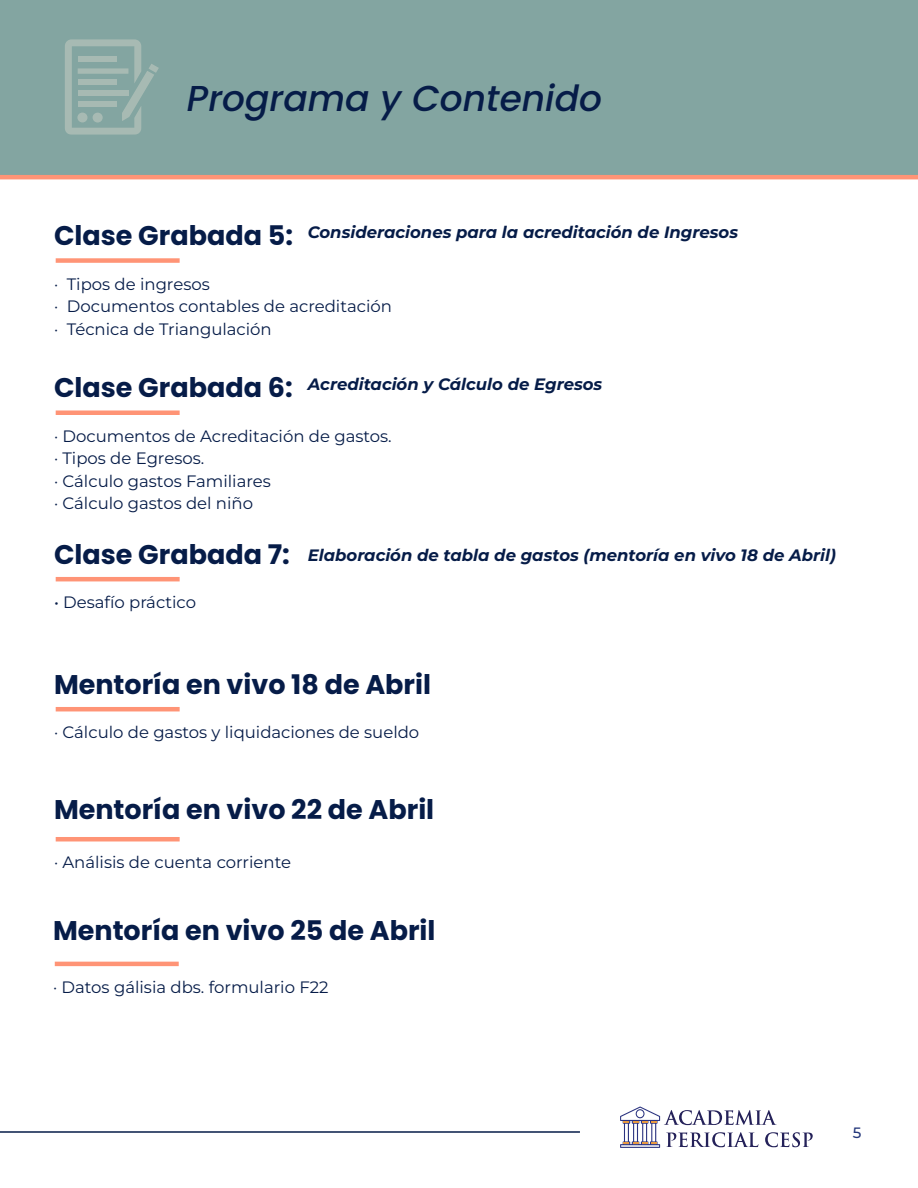
<style>
.page{position:relative;width:918px;height:1188px;background:#fff}
.page>*{position:absolute;margin:0;border:0;box-sizing:border-box;transform-origin:0 0}
.t1{font:italic 500 36px "Poppins";color:#061c48}
.t2{font:700 27px "Poppins";color:#061c48}
.t3{font:16.5px "Montserrat";color:#061c48}
.t4{font:italic 700 16.5px "Montserrat";color:#061c48}
.t5{font:500 15px "Montserrat";color:#26397c}
</style>
<div class="page">
<div style="left:0;top:0;width:918px;height:179px;background:#83a5a1"></div>
<hr style="left:0;top:1131px;width:580px;height:2px;background:#061c48">
<svg style="left:620px;top:1107px;width:193px;height:41px"></svg>
<svg style="left:65px;top:39px;width:94px;height:96px;background:#92ada8"></svg>
<div style="left:56px;top:258px;width:124px;height:5px;background:#ff9476"></div>
<div style="left:56px;top:410px;width:124px;height:5px;background:#ff9476"></div>
<hr style="left:56px;top:577px;width:124px;height:4px;background:#ff9476">
<hr style="left:56px;top:707px;width:124px;height:4px;background:#ff9476">
<hr style="left:56px;top:837px;width:124px;height:4px;background:#ff9476">
<hr style="left:55px;top:962px;width:124px;height:4px;background:#ff9476">
<p class="t1" style="left:187px;top:77px;width:417px">Programa y Contenido</p>
<p class="t2" style="left:54px;top:220px;width:241px">Clase Grabada 5:</p>
<p class="t4" style="left:308px;top:221px;width:432px">Consideraciones para la acreditación de Ingresos</p>
<p class="t3" style="left:54px;top:273px;width:157px">· Tipos de ingresos</p>
<p class="t3" style="left:54px;top:295px;width:339px">· Documentos contables de acreditación</p>
<p class="t3" style="left:54px;top:318px;width:219px">· Técnica de Triangulación</p>
<p class="t2" style="left:54px;top:372px;width:240px">Clase Grabada 6:</p>
<p class="t4" style="left:308px;top:373px;width:296px">Acreditación y Cálculo de Egresos</p>
<p class="t3" style="left:54px;top:425px;width:339px">· Documentos de Acreditación de gastos.</p>
<p class="t3" style="left:54px;top:448px;width:152px">· Tipos de Egresos.</p>
<p class="t3" style="left:54px;top:470px;width:218px">· Cálculo gastos Familiares</p>
<p class="t3" style="left:54px;top:493px;width:201px">· Cálculo gastos del niño</p>
<p class="t2" style="left:54px;top:539px;width:237px">Clase Grabada 7:</p>
<p class="t3" style="left:54px;top:592px;width:144px">• Desafío práctico</p>
<p class="t4" style="left:308px;top:544px;width:530px">Elaboración de tabla de gastos (mentoría en vivo 18 de Abril)</p>
<p class="t2" style="left:54px;top:669px;width:379px">Mentoría en vivo 18 de Abril</p>
<p class="t3" style="left:54px;top:722px;width:367px">· Cálculo de gastos y liquidaciones de sueldo</p>
<p class="t2" style="left:54px;top:794px;width:382px">Mentoría en vivo 22 de Abril</p>
<p class="t3" style="left:54px;top:852px;width:239px">· Análisis de cuenta corriente</p>
<p class="t2" style="left:53px;top:915px;width:384px">Mentoría en vivo 25 de Abril</p>
<p class="t3" style="left:53px;top:976px;width:277px">· Datos gálisia dbs. formulario F22</p>
<p class="t5" style="left:853px;top:1123px;width:10px">5</p>
</div>
